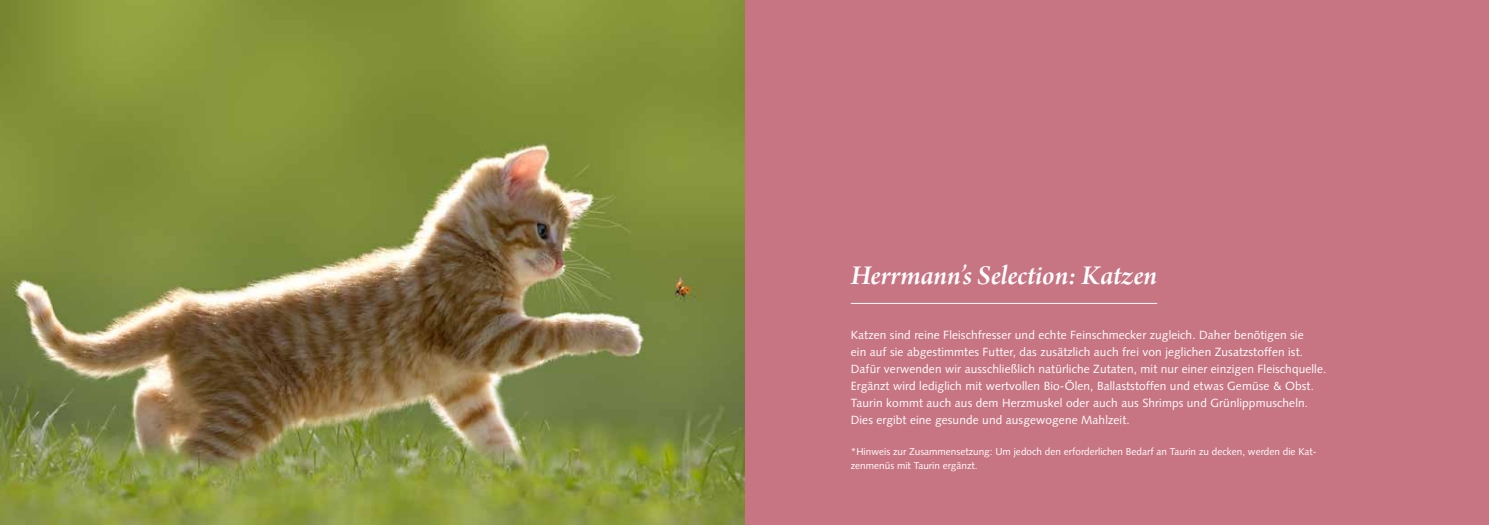
<style>
.page{position:relative;width:1489px;height:525px;background:#fff}
.page>*{position:absolute;margin:0;border:0;box-sizing:border-box;transform-origin:0 0}
.t1{font:28.75px "Arno Pro Smbd Italic Subhead";color:#fff}
.t2{font:11.88px/16.9px "Syntax LT Std";letter-spacing:.01em;color:#fff}
.t3{font:10px/14.4px "Syntax LT Std";color:#fff}
</style>
<div class="page">
<div style="left:0;top:0;width:1488px;height:524px;background:#c77583"></div>
<hr style="left:850px;top:303px;width:307px;height:1px;background:#fff">
<img style="left:0;top:0;width:744px;height:524px">
<h1 class="t1" style="left:850px;top:259px;width:308px">Herrmann’s Selection: Katzen</h1>
<p class="t2" style="left:850px;top:326px;width:477px">Katzen sind reine Fleischfresser und echte Feinschmecker zugleich. Daher benötigen sie<br>ein auf sie abgestimmtes Futter, das zusätzlich auch frei von jeglichen Zusatzstoffen ist.<br>Dafür verwenden wir ausschließlich natürliche Zutaten, mit nur einer einzigen Fleischquelle.<br>Ergänzt wird lediglich mit wertvollen Bio-Ölen, Ballaststoffen und etwas Gemüse &amp; Obst.<br>Taurin kommt auch aus dem Herzmuskel oder auch aus Shrimps und Grünlippmuscheln.<br>Dies ergibt eine gesunde und ausgewogene Mahlzeit.</p>
<p class="t3" style="left:850px;top:444px;width:467px">*Hinweis zur Zusammensetzung: Um jedoch den erforderlichen Bedarf an Taurin zu decken, werden die Kat&shy;zenmenüs mit Taurin ergänzt.</p>
</div>
